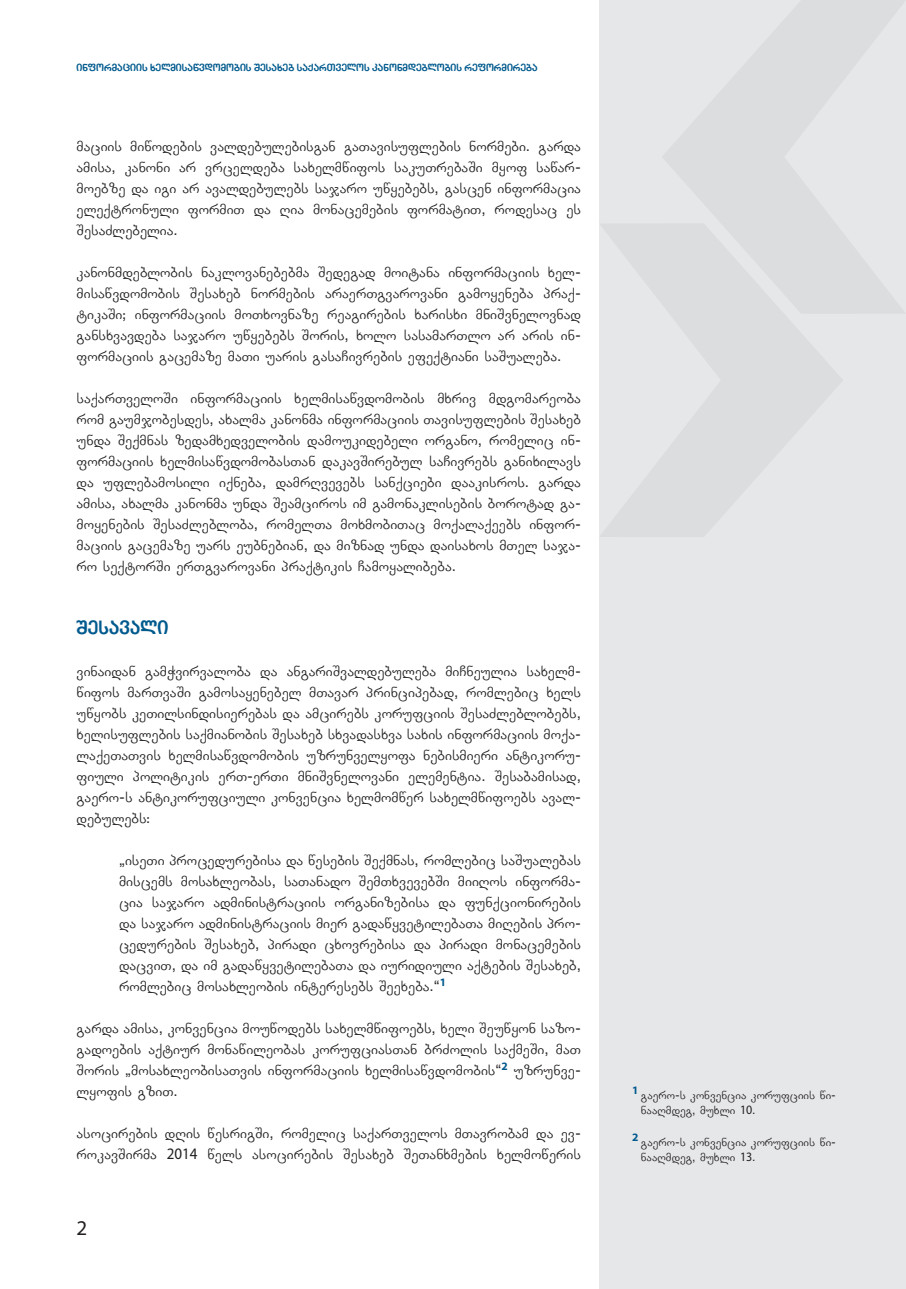
<style>
.page{position:relative;width:906px;height:1289px;background:#fff}
.page>*{position:absolute;margin:0;border:0;box-sizing:border-box;transform-origin:0 0}
.t1{font:21px "Myriad Pro";color:#231f20}
.Qvesatauri{font:700 19.5px "A Kolkhety M";color:#015a8e}
.TEXT{font:15px/21px "A Kolkhety N";color:#231f20;text-align:justify}
.t2{font:12px/14.4px "A Kolkhety N";color:#231f20}
.t3{font:700 10.5px "A Kolkhety M";color:#015a8e}
</style>
<div class="page">
<div style="left:599px;top:0;width:307px;height:1288px;background:#e6e7e9"></div>
<p class="t3" style="left:77px;top:63px;width:462px">INFORMACIIS XELMISAWVDOMOBIS SESAXEB SAQARTVELOS KANONMDEBLOBIS REFORMIREBA</p>
<p class="TEXT" style="left:77px;top:136px;width:506px">MACIIS MIWODEBIS VALDEBULEBISGAN GATAVISUFLEBIS NORMEBI. GARDA AMISA, KANONI AR VRCELDEBA SAXELMWIFOS SAKUTREBASI MYOF SAWAR-MOEBZE DA IGI AR AVALDEBULEBS SAJARO UWYEBEBS, GASCEN INFORMACIA ELEQTRONULI FORMIT DA RIA MONACEMEBIS FORMATIT, RODESAC ES SESAZLEBELIA.</p>
<p class="TEXT" style="left:77px;top:262px;width:506px">KANONMDEBLOBIS NAKLOVANEBEBMA SEDEGAD MOITANA INFORMACIIS XEL-MISAWVDOMOBIS SESAXEB NORMEBIS ARAERTGVAROVANI GAMOYENEBA PRAQ-TIKASI; INFORMACIIS MOTXOVNAZE REAGIREBIS XARISXI MNISVNELOVNAD GANSXVAVDEBA SAJARO UWYEBEBS SORIS, XOLO SASAMARTLO AR ARIS IN-FORMACIIS GACEMAZE MATI UARIS GASACIVREBIS EFEQTIANI SASUALEBA.</p>
<p class="TEXT" style="left:77px;top:388px;width:506px">SAQARTVELOSI INFORMACIIS XELMISAWVDOMOBIS MXRIV MDGOMAREOBA ROM GAUMJOBESDES, AXALMA KANONMA INFORMACIIS TAVISUFLEBIS SESAXEB UNDA SEQMNAS ZEDAMXEDVELOBIS DAMOUKIDEBELI ORGANO, ROMELIC IN-FORMACIIS XELMISAWVDOMOBASTAN DAKAVSIREBUL SACIVREBS GANIXILAVS DA UFLEBAMOSILI IQNEBA, DAMRRVEVEBS SANQCIEBI DAAKISROS. GARDA AMISA, AXALMA KANONMA UNDA SEAMCIROS IM GAMONAKLISEBIS BOROTAD GA-MOYENEBIS SESAZLEBLOBA, ROMELTA MOXMOBITAC MOQALAQEEBS INFOR-MACIIS GACEMAZE UARS EUBNEBIAN, DA MIZNAD UNDA DAISAXOS MTEL SAJA-RO SEQTORSI ERTGVAROVANI PRAQTIKIS CAMOYALIBEBA.</p>
<p class="Qvesatauri" style="left:77px;top:618px;width:93px">SESAVALI</p>
<p class="TEXT" style="left:77px;top:661px;width:506px">VINAIDAN GAMWVIRVALOBA DA ANGARISVALDEBULEBA MICNEULIA SAXELM-WIFOS MARTVASI GAMOSAYENEBEL MTAVAR PRINCIPEBAD, ROMLEBIC XELS UWYOBS KETILSINDISIEREBAS DA AMCIREBS KORUFCIIS SESAZLEBLOBEBS, XELISUFLEBIS SAQMIANOBIS SESAXEB SXVADASXVA SAXIS INFORMACIIS MOQA-LAQETATVIS XELMISAWVDOMOBIS UZRUNVELYOFA NEBISMIERI ANTIKORU-FIULI POLITIKIS ERT-ERTI MNISVNELOVANI ELEMENTIA. SESABAMISAD, GAERO-S ANTIKORUFCIULI KONVENCIA XELMOMWER SAXELMWIFOEBS AVAL-DEBULEBS:</p>
<p class="TEXT" style="left:119px;top:850px;width:463px">„ISETI PROCEDUREBISA DA WESEBIS SEQMNAS, ROMLEBIC SASUALEBAS MISCEMS MOSAXLEOBAS, SATANADO SEMTXVEVEBSI MIIROS INFORMA-CIA SAJARO ADMINISTRACIIS ORGANIZEBISA DA FUNQCIONIREBIS DA SAJARO ADMINISTRACIIS MIER GADAWYVETILEBATA MIREBIS PRO-CEDUREBIS SESAXEB, PIRADI CXOVREBISA DA PIRADI MONACEMEBIS DACVIT, DA IM GADAWYVETILEBATA DA IURIDIULI AQTEBIS SESAXEB, ROMLEBIC MOSAXLEOBIS INTERESEBS SEEXEBA.“<sup>1</sup></p>
<p class="TEXT" style="left:77px;top:1018px;width:506px">GARDA AMISA, KONVENCIA MOUWODEBS SAXELMWIFOEBS, XELI SEUWYON SAZO-GADOEBIS AQTIUR MONAWILEOBAS KORUFCIASTAN BRZOLIS SAQMESI, MAT SORIS „MOSAXLEOBISATVIS INFORMACIIS XELMISAWVDOMOBIS“<sup>2</sup> UZRUNVE-LYOFIS GZIT.</p>
<p class="TEXT" style="left:77px;top:1123px;width:506px">ASOCIREBIS DRIS WESRIGSI, ROMELIC SAQARTVELOS MTAVROBAM DA EV-<br>ROKAVSIRMA 2014 WELS ASOCIREBIS SESAXEB SETANXMEBIS XELMOWERIS</p>
<p class="t1" style="left:77px;top:1214px;width:12px">2</p>
<p class="t2" style="left:641px;top:1089px;width:197px;text-indent:-9px"><sup>1</sup> GAERO-S KONVENCIA KORUFCIIS WI-<br>NAARMDEG, MUXLI 10.</p>
<p class="t2" style="left:641px;top:1136px;width:197px;text-indent:-9px"><sup>2</sup> GAERO-S KONVENCIA KORUFCIIS WI-<br>NAARMDEG, MUXLI 13.</p>
</div>
